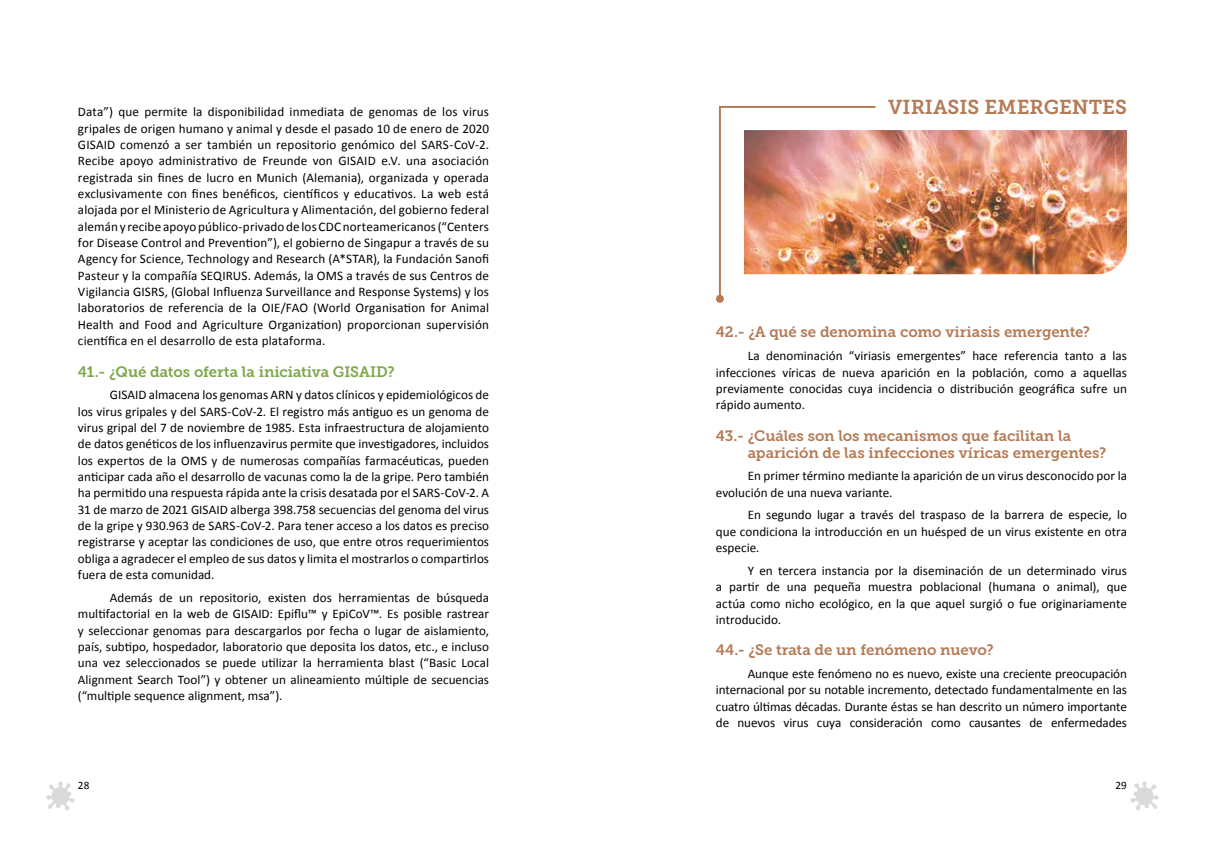
<style>
.page{position:relative;width:1205px;height:851px;background:#fff}
.page>*{position:absolute;margin:0;border:0;box-sizing:border-box;transform-origin:0 0}
.t1{font:20px "Museo JH Slab 700";color:#b57b56}
.t2{font:15px/17.2px "Museo JH Slab 700";letter-spacing:-.01em;color:#b57b56}
.t3{font:15px "Museo JH Slab 700";letter-spacing:-.005em;color:#7ea74a}
.t4{font:13.12px/16.4px "Calibri";color:#000;text-align:justify}
.t5{font:11.25px "Calibri";color:#000}
</style>
<div class="page">
<svg style="left:1130px;top:781px;width:28px;height:29px"></svg>
<svg style="left:46px;top:781px;width:28px;height:29px"></svg>
<img style="left:877px;top:130px;width:250px;height:144px">
<img style="left:718px;top:106px;width:159px;height:191px">
<div style="left:716px;top:295px;width:8px;height:8px;background:#b57b56;border-radius:50%"></div>
<p class="t4" style="left:78px;top:104px;width:413px">Data”) que permite la disponibilidad inmediata de genomas de los virus gripales de origen humano y animal y desde el pasado 10 de enero de 2020<br>GISAID comenzó a ser también un repositorio genómico del SARS-CoV-2.<br>Recibe apoyo administrativo de Freunde von GISAID e.V. una asociación registrada sin fines de lucro en Munich (Alemania), organizada y operada exclusivamente con fines benéficos, científicos y educativos. La web está alojada por el Ministerio de Agricultura y Alimentación, del gobierno federal alemán y recibe apoyo público-privado de los CDC norteamericanos (“Centers for Disease Control and Prevention”), el gobierno de Singapur a través de su Agency for Science, Technology and Research (A*STAR), la Fundación Sanofi Pasteur y la compañía SEQIRUS. Además, la OMS a través de sus Centros de Vigilancia GISRS, (Global Influenza Surveillance and Response Systems) y los laboratorios de referencia de la OIE/FAO (World Organisation for Animal Health and Food and Agriculture Organization) proporcionan supervisión científica en el desarrollo de esta plataforma.</p>
<p class="t3" style="left:78px;top:363px;width:318px">41.- ¿Qué datos oferta la iniciativa GISAID?</p>
<p class="t4" style="left:78px;top:386px;width:413px;text-indent:32px">GISAID almacena los genomas ARN y datos clínicos y epidemiológicos de los virus gripales y del SARS-CoV-2. El registro más antiguo es un genoma de virus gripal del 7 de noviembre de 1985. Esta infraestructura de alojamiento de datos genéticos de los influenzavirus permite que investigadores, incluidos los expertos de la OMS y de numerosas compañías farmacéuticas, pueden anticipar cada año el desarrollo de vacunas como la de la gripe. Pero también ha permitido una respuesta rápida ante la crisis desatada por el SARS-CoV-2. A 31 de marzo de 2021 GISAID alberga 398.758 secuencias del genoma del virus de la gripe y 930.963 de SARS-CoV-2. Para tener acceso a los datos es preciso registrarse y aceptar las condiciones de uso, que entre otros requerimientos obliga a agradecer el empleo de sus datos y limita el mostrarlos o compartirlos fuera de esta comunidad.</p>
<p class="t4" style="left:78px;top:589px;width:413px;text-indent:32px">Además de un repositorio, existen dos herramientas de búsqueda multifactorial en la web de GISAID: Epiflu™ y EpiCoV™. Es posible rastrear y seleccionar genomas para descargarlos por fecha o lugar de aislamiento, país, subtipo, hospedador, laboratorio que deposita los datos, etc., e incluso una vez seleccionados se puede utilizar la herramienta blast (“Basic Local Alignment Search Tool”) y obtener un alineamiento múltiple de secuencias (“multiple sequence alignment, msa”).</p>
<h1 class="t1" style="left:888px;top:96px;width:240px">VIRIASIS EMERGENTES</h1>
<p class="t2" style="left:716px;top:324px;width:376px">42.- ¿A qué se denomina como viriasis emergente?</p>
<p class="t4" style="left:716px;top:347px;width:413px;text-indent:32px">La denominación “viriasis emergentes” hace referencia tanto a las infecciones víricas de nueva aparición en la población, como a aquellas previamente conocidas cuya incidencia o distribución geográfica sufre un rápido aumento.</p>
<p class="t2" style="left:748px;top:427px;width:360px;text-indent:-32px">43.- ¿Cuáles son los mecanismos que facilitan la aparición de las infecciones víricas emergentes?</p>
<p class="t4" style="left:716px;top:468px;width:413px;text-indent:32px">En primer término mediante la aparición de un virus desconocido por la evolución de una nueva variante.</p>
<p class="t4" style="left:716px;top:507px;width:413px;text-indent:32px">En segundo lugar a través del traspaso de la barrera de especie, lo que condiciona la introducción en un huésped de un virus existente en otra especie.</p>
<p class="t4" style="left:716px;top:562px;width:413px;text-indent:32px">Y en tercera instancia por la diseminación de un determinado virus a partir de una pequeña muestra poblacional (humana o animal), que actúa como nicho ecológico, en la que aquel surgió o fue originariamente introducido.</p>
<p class="t2" style="left:716px;top:641px;width:279px">44.- ¿Se trata de un fenómeno nuevo?</p>
<p class="t4" style="left:716px;top:665px;width:413px;text-indent:32px">Aunque este fenómeno no es nuevo, existe una creciente preocupación internacional por su notable incremento, detectado fundamentalmente en las cuatro últimas décadas. Durante éstas se han descrito un número importante de nuevos virus cuya consideración como causantes de enfermedades</p>
<p class="t5" style="left:78px;top:778px;width:13px">28</p>
<p class="t5" style="left:1115px;top:778px;width:13px">29</p>
</div>
